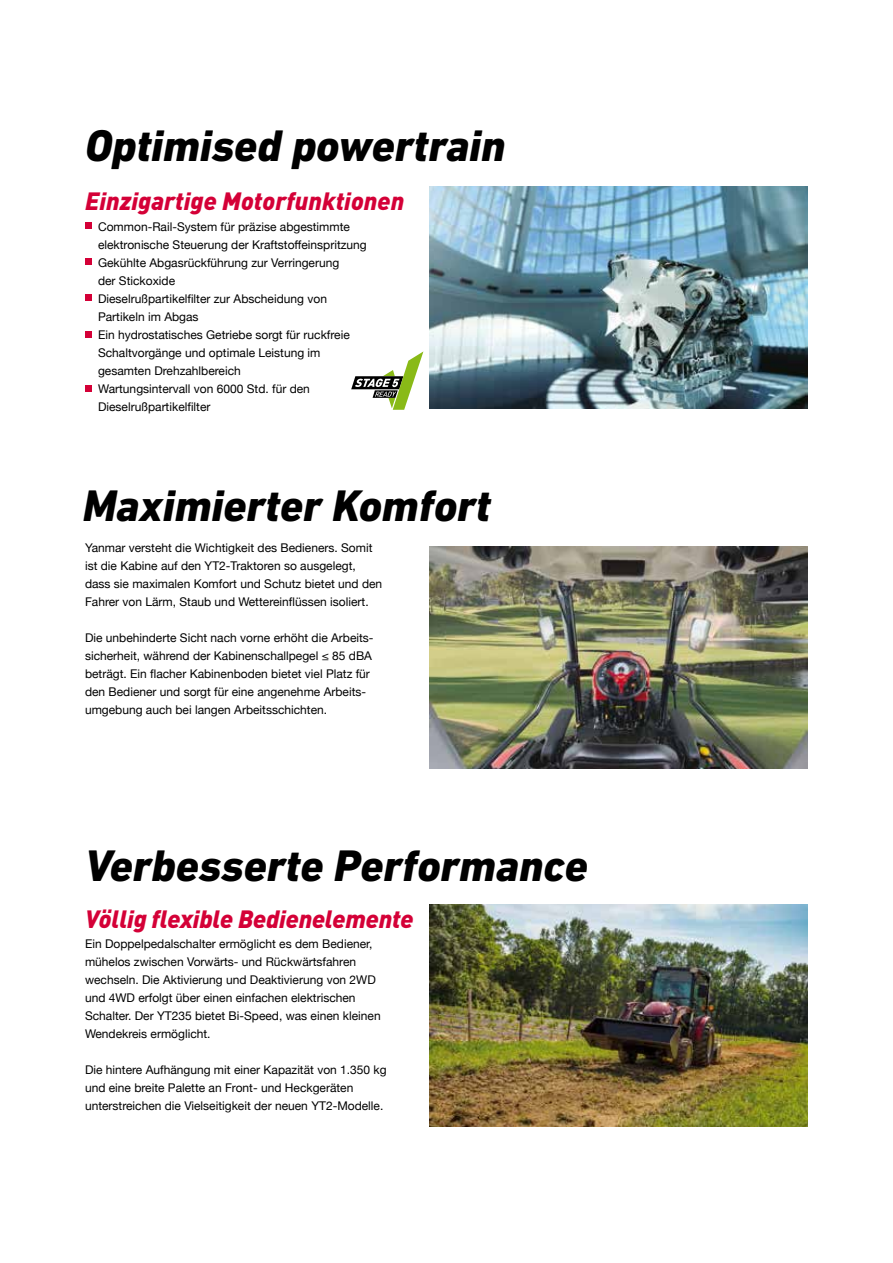
<style>
.page{position:relative;width:893px;height:1263px;background:#fff}
.page>*{position:absolute;margin:0;border:0;box-sizing:border-box;transform-origin:0 0}
.t1{font:italic 800 45px "DIN Next LT Pro";color:#000}
.t2{font:italic 900 24.75px "DIN";letter-spacing:-.005em;color:#d40037}
.t3{font:12px/18px "Helvetica Neue";color:#000}
</style>
<div class="page">
<svg style="left:85px;top:223px;width:6px;height:6px"></svg>
<svg style="left:85px;top:259px;width:6px;height:6px"></svg>
<svg style="left:85px;top:295px;width:6px;height:6px"></svg>
<svg style="left:85px;top:331px;width:6px;height:6px"></svg>
<svg style="left:85px;top:385px;width:6px;height:6px"></svg>
<svg style="left:351px;top:351px;width:72px;height:59px"></svg>
<img style="left:429px;top:186px;width:379px;height:223px">
<img style="left:429px;top:904px;width:379px;height:222px">
<img style="left:429px;top:546px;width:379px;height:223px">
<h1 class="t1" style="left:85px;top:119px;width:422px">Optimised powertrain</h1>
<h2 class="t2" style="left:85px;top:185px;width:321px">Einzigartige Motorfunktionen</h2>
<p class="t3" style="left:98px;top:218px;width:270px">Common-Rail-System für präzise abgestimmte elektronische Steuerung der Kraftstoffeinspritzung Gekühlte Abgasrückführung zur Verringerung<br>der Stickoxide<br>Dieselrußpartikelfilter zur Abscheidung von Partikeln im Abgas<br>Ein hydrostatisches Getriebe sorgt für ruckfreie Schaltvorgänge und optimale Leistung im gesamten Drehzahlbereich<br>Wartungsintervall von 6000 Std. für den Dieselrußpartikelfilter</p>
<h1 class="t1" style="left:83px;top:479px;width:409px">Maximierter Komfort</h1>
<p class="t3" style="left:85px;top:539px;width:299px">Yanmar versteht die Wichtigkeit des Bedieners. Somit ist die Kabine auf den YT2-Traktoren so ausgelegt, dass sie maximalen Komfort und Schutz bietet und den Fahrer von Lärm, Staub und Wettereinflüssen isoliert.</p>
<p class="t3" style="left:85px;top:629px;width:290px">Die unbehinderte Sicht nach vorne erhöht die Arbeits&shy;sicherheit, während der Kabinenschallpegel ≤ 85 dBA beträgt. Ein flacher Kabinenboden bietet viel Platz für den Bediener und sorgt für eine angenehme Arbeits&shy;umgebung auch bei langen Arbeitsschichten.</p>
<h1 class="t1" style="left:85px;top:839px;width:504px">Verbesserte Performance</h1>
<h2 class="t2" style="left:85px;top:903px;width:330px">Völlig flexible Bedienelemente</h2>
<p class="t3" style="left:85px;top:935px;width:297px">Ein Doppelpedalschalter ermöglicht es dem Bediener, mühelos zwischen Vorwärts- und Rückwärtsfahren wechseln. Die Aktivierung und Deaktivierung von 2WD und 4WD erfolgt über einen einfachen elektrischen Schalter. Der YT235 bietet Bi-Speed, was einen kleinen Wendekreis ermöglicht.</p>
<p class="t3" style="left:85px;top:1061px;width:303px">Die hintere Aufhängung mit einer Kapazität von 1.350 kg und eine breite Palette an Front- und Heckgeräten unterstreichen die Vielseitigkeit der neuen YT2-Modelle.</p>
</div>
